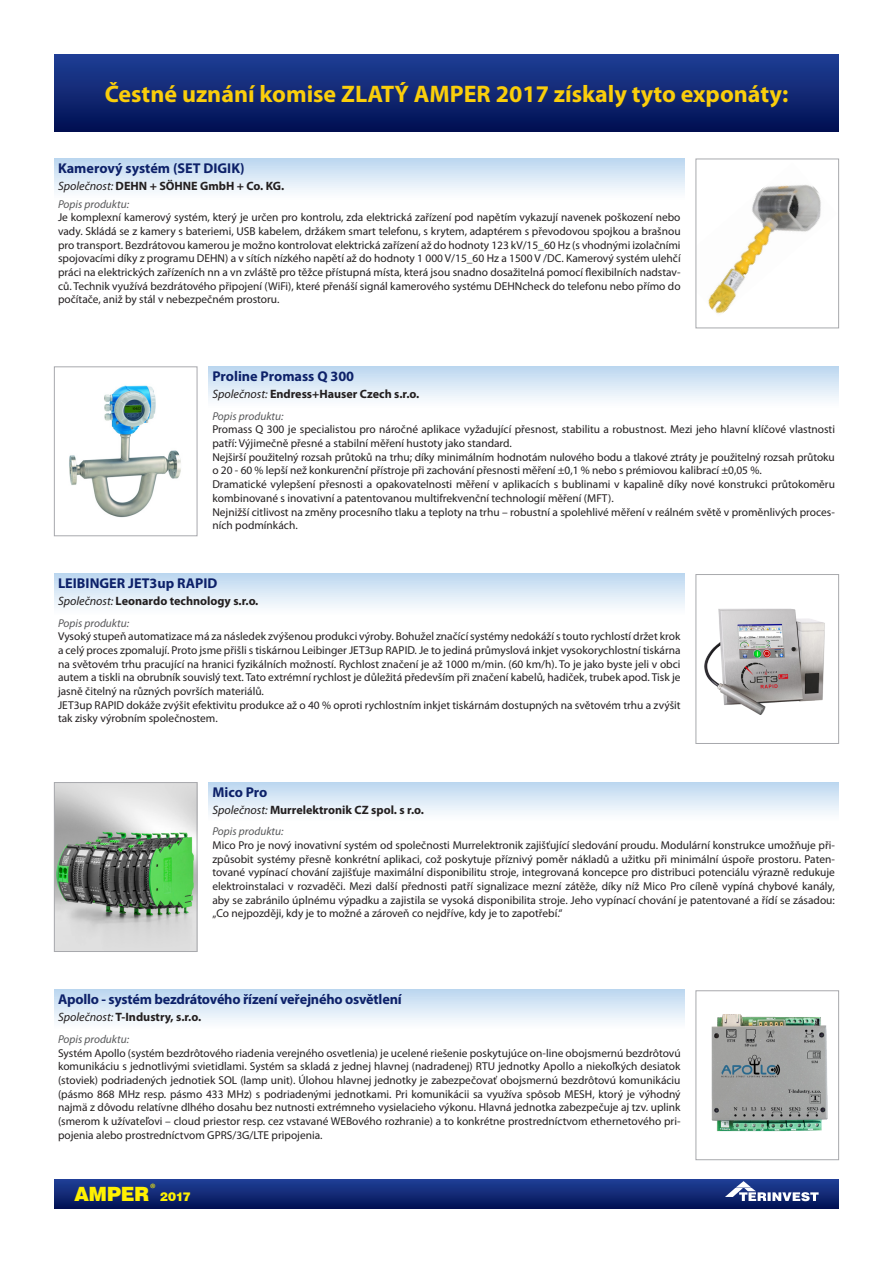
<style>
.page{position:relative;width:893px;height:1263px;background:#fff}
.page>*{position:absolute;margin:0;border:0;box-sizing:border-box;transform-origin:0 0}
.t1{font:700 24px "Myriad Pro";color:#face0b}
.t2{font:900 19.65px "Swiss 721 BT";letter-spacing:-.015em;color:#fff101}
.t3{font:700 14.25px "Myriad Pro";letter-spacing:-.01em;color:#0d2169}
.t4{font:700 12.15px "Myriad Pro";color:#231f20}
.t5{font:12.15px "Calibri";color:#fff101}
.t6{font:11.4px/13.6px "Myriad Pro";color:#231f20}
.t7{font:italic 11.4px "Myriad Pro";color:#57585a}
.s1{font-weight:400;font-style:italic}
.s2{font-size:12.15px}
</style>
<div class="page">
<div style="left:54px;top:54px;width:785px;height:78px;background:linear-gradient(to bottom,#204097,#011052)"></div>
<svg style="left:54px;top:159px;width:631px;height:33px"></svg>
<img style="left:708px;top:184px;width:113px;height:130px">
<div style="left:696px;top:159px;width:143px;height:169px;border:1px solid #a8a9ad"></div>
<svg style="left:208px;top:367px;width:631px;height:33px"></svg>
<img style="left:69px;top:385px;width:112px;height:133px">
<div style="left:54px;top:366px;width:143px;height:170px;border:1px solid #a8a9ad"></div>
<svg style="left:54px;top:573px;width:631px;height:35px"></svg>
<img style="left:704px;top:608px;width:121px;height:107px">
<div style="left:696px;top:574px;width:143px;height:170px;border:1px solid #a8a9ad"></div>
<svg style="left:208px;top:782px;width:631px;height:32px"></svg>
<img style="left:56px;top:784px;width:139px;height:166px">
<div style="left:54px;top:782px;width:143px;height:170px;border:1px solid #a8a9ad"></div>
<svg style="left:54px;top:990px;width:631px;height:32px"></svg>
<img style="left:711px;top:1014px;width:117px;height:118px">
<div style="left:696px;top:990px;width:143px;height:170px;border:1px solid #a8a9ad"></div>
<div style="left:54px;top:1179px;width:785px;height:30px;background:linear-gradient(to bottom,#214198,#031355)"></div>
<svg style="left:725px;top:1181px;width:94px;height:20px"></svg>
<p class="t1" style="left:105px;top:78px;width:685px">Čestné uznání komise ZLATÝ AMPER 2017 získaly tyto exponáty:</p>
<p class="t3" style="left:58px;top:159px;width:188px">Kamerový systém (SET DIGIK)</p>
<p class="t4" style="left:58px;top:178px;width:228px"><span class="s1">Společnost:</span> DEHN + SÖHNE GmbH + Co. KG.</p>
<p class="t7" style="left:58px;top:197px;width:73px">Popis produktu:</p>
<p class="t6" style="left:58px;top:210px;width:624px;text-align:justify">Je komplexní kamerový systém, který je určen pro kontrolu, zda elektrická zařízení pod napětím vykazují navenek poškození nebo vady. Skládá se z kamery s bateriemi, USB kabelem, držákem smart telefonu, s krytem, adaptérem s převodovou spojkou a brašnou pro transport. Bezdrátovou kamerou je možno kontrolovat elektrická zařízení až do hodnoty 123 kV/15_60 Hz (s vhodnými izolačními spojovacími díky z programu DEHN) a v sítích nízkého napětí až do hodnoty 1 000 V/15_60 Hz a 1500 V /DC. Kamerový systém ulehčí práci na elektrických zařízeních nn a vn zvláště pro těžce přístupná místa, která jsou snadno dosažitelná pomocí flexibilních nadstav&shy;ců. Technik využívá bezdrátového připojení (WiFi), které přenáší signál kamerového systému DEHNcheck do telefonu nebo přímo do počítače, aniž by stál v nebezpečném prostoru.</p>
<p class="t3" style="left:212px;top:367px;width:143px">Proline Promass Q 300</p>
<p class="t4" style="left:212px;top:386px;width:208px"><span class="s1">Společnost:</span> Endress+Hauser Czech s.r.o.</p>
<p class="t7" style="left:212px;top:409px;width:73px">Popis produktu:</p>
<p class="t6" style="left:212px;top:423px;width:624px">Promass Q 300 je specialistou pro náročné aplikace vyžadující přesnost, stabilitu a robustnost. Mezi jeho hlavní klíčové vlastnosti patří: Výjimečně přesné a stabilní měření hustoty jako standard.</p>
<p class="t6" style="left:212px;top:450px;width:624px">Nejširší použitelný rozsah průtoků na trhu; díky minimálním hodnotám nulového bodu a tlakové ztráty je použitelný rozsah průtoku o 20 - 60 % lepší než konkurenční přístroje při zachování přesnosti měření ±0,1 % nebo s prémiovou kalibrací ±0,05 %.</p>
<p class="t6" style="left:212px;top:477px;width:624px">Dramatické vylepšení přesnosti a opakovatelnosti měření v aplikacích s bublinami v kapalině díky nové konstrukci průtokoměru kombinované s inovativní a patentovanou multifrekvenční technologií měření (MFT).</p>
<p class="t6" style="left:212px;top:505px;width:624px">Nejnižší citlivost na změny procesního tlaku a teploty na trhu – robustní a spolehlivé měření v reálném světě v proměnlivých proces&shy;ních podmínkách.</p>
<p class="t3" style="left:58px;top:574px;width:161px">LEIBINGER JET3up RAPID</p>
<p class="t4" style="left:58px;top:593px;width:202px"><span class="s1">Společnost:</span> Leonardo technology s.r.o.</p>
<p class="t7" style="left:58px;top:616px;width:73px">Popis produktu:</p>
<p class="t6" style="left:58px;top:629px;width:624px;text-align:justify">Vysoký stupeň automatizace má za následek zvýšenou produkci výroby. Bohužel značící systémy nedokáží s touto rychlostí držet krok a celý proces zpomalují. Proto jsme přišli s tiskárnou Leibinger JET3up RAPID. Je to jediná průmyslová inkjet vysokorychlostní tiskárna na světovém trhu pracující na hranici fyzikálních možností. Rychlost značení je až 1000 m/min. (60 km/h). To je jako byste jeli v obci autem a tiskli na obrubník souvislý text. Tato extrémní rychlost je důležitá především při značení kabelů, hadiček, trubek apod. Tisk je jasně čitelný na různých površích materiálů.</p>
<p class="t6" style="left:58px;top:698px;width:624px">JET3up RAPID dokáže zvýšit efektivitu produkce až o 40 % oproti rychlostním inkjet tiskárnám dostupných na světovém trhu a zvýšit tak zisky výrobním společnostem.</p>
<p class="t3" style="left:212px;top:783px;width:57px">Mico Pro</p>
<p class="t4" style="left:212px;top:801px;width:213px"><span class="s1">Společnost:</span> Murrelektronik CZ spol. s r.o.</p>
<p class="t7" style="left:212px;top:824px;width:73px">Popis produktu:</p>
<p class="t6" style="left:212px;top:838px;width:624px;text-align:justify">Mico Pro je nový inovativní systém od společnosti Murrelektronik zajišťující sledování proudu. Modulární konstrukce umožňuje při&shy;způsobit systémy přesně konkrétní aplikaci, což poskytuje příznivý poměr nákladů a užitku při minimální úspoře prostoru. Paten&shy;tované vypínací chování zajišťuje maximální disponibilitu stroje, integrovaná koncepce pro distribuci potenciálu výrazně redukuje elektroinstalaci v rozvaděči. Mezi další přednosti patří signalizace mezní zátěže, díky níž Mico Pro cíleně vypíná chybové kanály, aby se zabránilo úplnému výpadku a zajistila se vysoká disponibilita stroje. Jeho vypínací chování je patentované a řídí se zásadou: „Co nejpozději, kdy je to možné a zároveň co nejdříve, kdy je to zapotřebí.“</p>
<p class="t3" style="left:58px;top:990px;width:345px">Apollo - systém bezdrátového řízení veřejného osvětlení</p>
<p class="t4" style="left:58px;top:1009px;width:145px"><span class="s1">Společnost:</span> T-Industry, s.r.o.</p>
<p class="t7" style="left:58px;top:1032px;width:73px">Popis produktu:</p>
<p class="t6" style="left:58px;top:1046px;width:624px;text-align:justify">Systém Apollo (systém bezdrôtového riadenia verejného osvetlenia) je ucelené riešenie poskytujúce on-line obojsmernú bezdrôtovú komunikáciu s jednotlivými svietidlami. Systém sa skladá z jednej hlavnej (nadradenej) RTU jednotky Apollo a niekoľkých desiatok (stoviek) podriadených jednotiek SOL (lamp unit). Úlohou hlavnej jednotky je zabezpečovať obojsmernú bezdrôtovú komunikáciu (pásmo 868 MHz resp. pásmo 433 MHz) s podriadenými jednotkami. Pri komunikácii sa využíva spôsob MESH, ktorý je výhodný najmä z dôvodu relatívne dlhého dosahu bez nutnosti extrémneho vysielacieho výkonu. Hlavná jednotka zabezpečuje aj tzv. uplink (smerom k užívateľovi – cloud priestor resp. cez vstavané WEBového rozhranie) a to konkrétne prostredníctvom ethernetového pri&shy;pojenia alebo prostredníctvom GPRS/3G/LTE pripojenia.</p>
<p class="t5" style="left:150px;top:1180px;width:8px">®</p>
<p class="t2" style="left:74px;top:1182px;width:118px">AMPER <span class="s2">2017</span></p>
</div>
